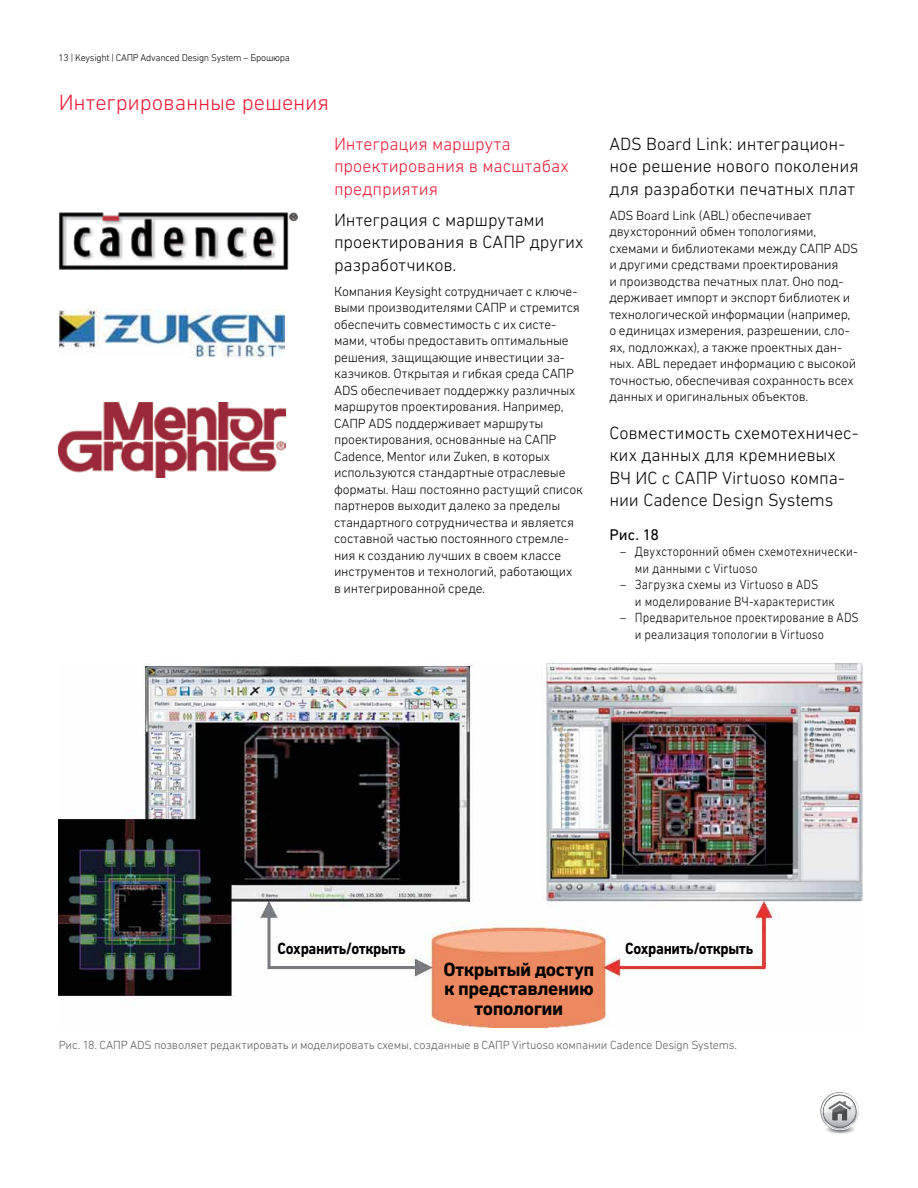
<style>
.page{position:relative;width:918px;height:1188px;background:#fff}
.page>*{position:absolute;margin:0;border:0;box-sizing:border-box;transform-origin:0 0}
.t1{font:300 22.5px "DIN Next CYR";letter-spacing:-.005em;color:#ed1b37}
.t2{font:700 19.5px/19.5px "DIN Next CYR";letter-spacing:-.015em;color:#000;text-align:center}
.t3{font:300 18px/22.5px "DIN Next CYR";letter-spacing:-.005em;color:#000}
.t4{font:300 18px/22.5px "DIN Next CYR";letter-spacing:-.005em;color:#ed1b37}
.t5{font:700 16.5px "DIN Next CYR";letter-spacing:-.01em;color:#000;scale:.9 1}
.t6{font:15.75px "DIN Next CYR";color:#000}
.t7{font:300 13.5px/16.5px "DIN Next CYR";letter-spacing:-.01em;color:#000}
.t8{font:300 13.5px/16.5px "DIN Next CYR";letter-spacing:.01em;color:#000;scale:.9 1}
.t9{font:300 12px "DIN Next CYR";letter-spacing:-.01em;color:#58595b}
.t10{font:300 9.9px "DIN Next CYR";letter-spacing:-.025em;color:#000}
</style>
<div class="page">
<svg style="left:820px;top:1092px;width:39px;height:42px"></svg>
<img style="left:59px;top:663px;width:804px;height:364px">
<img style="left:59px;top:212px;width:239px;height:58px">
<img style="left:59px;top:402px;width:226px;height:75px">
<img style="left:59px;top:309px;width:225px;height:48px">
<p class="t10" style="left:59px;top:52px;width:233px">13 | Keysight | САПР Advanced Design System – Брошюра</p>
<h1 class="t1" style="left:59px;top:90px;width:272px">Интегрированные решения</h1>
<h3 class="t4" style="left:334px;top:132px;width:236px">Интеграция маршрута проектирования в масштабах предприятия</h3>
<h3 class="t3" style="left:334px;top:208px;width:251px">Интеграция с маршрутами проектирования в САПР других разработчиков.</h3>
<p class="t7" style="left:334px;top:283px;width:250px">Компания Keysight сотрудничает с ключе&shy;выми производителями САПР и стремится обеспечить совместимость с их систе&shy;мами, чтобы предоставить оптимальные решения, защищающие инвестиции за&shy;казчиков. Открытая и гибкая среда САПР ADS обеспечивает поддержку различных маршрутов проектирования. Например, САПР ADS поддерживает маршруты проектирования, основанные на САПР Cadence, Mentor или Zuken, в которых используются стандартные отраслевые форматы. Наш постоянно растущий список партнеров выходит далеко за пределы стандартного сотрудничества и является составной частью постоянного стремле&shy;ния к созданию лучших в своем классе инструментов и технологий, работающих<br>в интегрированной среде.</p>
<h3 class="t3" style="left:609px;top:132px;width:251px">ADS Board Link: интеграцион&shy;ное решение нового поколения для разработки печатных плат</h3>
<p class="t7" style="left:609px;top:207px;width:250px">ADS Board Link (ABL) обеспечивает двухсторонний обмен топологиями, схемами и библиотеками между САПР ADS и другими средствами проектирования<br>и производства печатных плат. Оно под&shy;держивает импорт и экспорт библиотек и технологической информации (например, о единицах измерения, разрешении, сло&shy;ях, подложках), а также проектных дан&shy;ных. ABL передает информацию с высокой точностью, обеспечивая сохранность всех данных и оригинальных объектов.</p>
<h3 class="t3" style="left:609px;top:421px;width:249px">Совместимость схемотехничес&shy;ких данных для кремниевых<br>ВЧ ИС с САПР Virtuoso компа&shy;нии Cadence Design Systems</h3>
<p class="t6" style="left:609px;top:525px;width:51px">Рис. 18</p>
<p class="t8" style="left:635px;top:543px;width:249px;text-indent:-15px">– Двухсторонний обмен схемотехнически&shy;ми данными с Virtuoso</p>
<p class="t8" style="left:635px;top:576px;width:224px;text-indent:-15px">– Загрузка схемы из Virtuoso в ADS<br>и моделирование ВЧ-характеристик</p>
<p class="t8" style="left:635px;top:609px;width:250px;text-indent:-15px">– Предварительное проектирование в ADS и реализация топологии в Virtuoso</p>
<p class="t5" style="left:278px;top:939px;width:144px">Сохранить/открыть</p>
<p class="t5" style="left:625px;top:939px;width:144px">Сохранить/открыть</p>
<h2 class="t2" style="left:443px;top:960px;width:152px">Открытый доступ к представлению топологии</h2>
<p class="t9" style="left:59px;top:1038px;width:680px">Рис. 18. САПР ADS позволяет редактировать и моделировать схемы, созданные в САПР Virtuoso компании Cadence Design Systems.</p>
</div>
